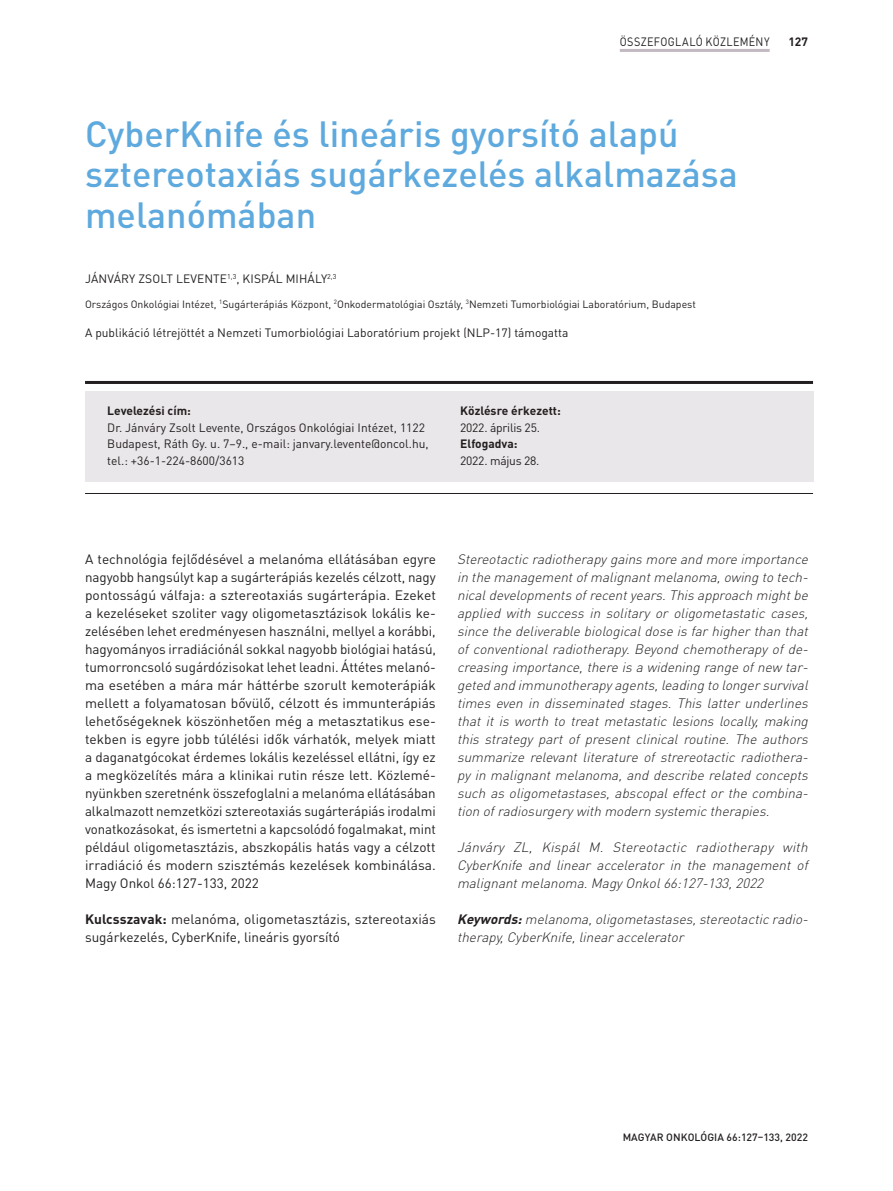
<style>
.page{position:relative;width:893px;height:1191px;background:#fff}
.page>*{position:absolute;margin:0;border:0;box-sizing:border-box;transform-origin:0 0}
.főcim{font:500 36px/40.5px "DIN Pro";color:#5ea9dd}
.kenyér{font:13.5px/18px "DIN Pro";color:#231f20;text-align:justify}
.angol_bevezető{font:italic 300 13.5px/18px "DIN Pro";color:#231f20;text-align:justify}
.levelezés{font:12px/16.5px "DIN Pro";color:#231f20}
.kenyér_behúz{font:12px "DIN Pro";color:#231f20}
.t1{font:700 12px "DIN Pro";color:#231f20}
.szerzők{font:12px "DIN Pro";letter-spacing:.01em;color:#231f20}
.levelezés-2{font:12px "DIN Pro";letter-spacing:-.02em;color:#231f20}
.levelezés-3{font:12px "DIN Pro";letter-spacing:.03em;color:#231f20;scale:.9 1}
.munkahely{font:10.5px "DIN Pro";color:#231f20}
.t2{font:500 10.5px "DIN Pro";color:#231f20}
.s1{font-weight:700}
</style>
<div class="page">
<hr style="left:620px;top:49px;width:150px;height:3px;background:#c3b9c1">
<div style="left:85px;top:391px;width:728px;height:91px;background:#eae7ea"></div>
<hr style="left:85px;top:381px;width:728px;height:3px;background:#231f20">
<hr style="left:85px;top:493px;width:728px;height:1px;background:#231f20">
<p class="levelezés-3" style="left:620px;top:34px;width:168px">ÖSSZEFOGLALÓ KÖZLEMÉNY</p>
<p class="t1" style="left:788px;top:33px;width:21px">127</p>
<p class="főcim" style="left:85px;top:112px;width:654px">CyberKnife és lineáris gyorsító alapú sztereotaxiás sugárkezelés alkalmazása melanómában</p>
<p class="szerzők" style="left:85px;top:270px;width:253px">JÁNVÁRY ZSOLT LEVENTE<sup>1,3</sup>, KISPÁL MIHÁLY<sup>2,3</sup></p>
<p class="munkahely" style="left:85px;top:297px;width:612px">Országos Onkológiai Intézet, <sup>1</sup>Sugárterápiás Központ, <sup>2</sup>Onkodermatológiai Osztály, <sup>3</sup>Nemzeti Tumorbiológiai Laboratórium, Budapest</p>
<p class="kenyér_behúz" style="left:85px;top:324px;width:485px">A publikáció létrejöttét a Nemzeti Tumorbiológiai Laboratórium projekt (NLP-17) támogatta</p>
<p class="t1" style="left:107px;top:402px;width:85px">Levelezési cím:</p>
<p class="levelezés" style="left:107px;top:418px;width:323px">Dr. Jánváry Zsolt Levente, Országos Onkológiai Intézet, 1122<br>Budapest, Ráth Gy. u. 7−9., e-mail: janvary.levente@oncol.hu, tel.: +36-1-224-8600/3613</p>
<p class="t1" style="left:460px;top:402px;width:102px">Közlésre érkezett:</p>
<p class="levelezés-2" style="left:460px;top:419px;width:81px">2022. április 25.</p>
<p class="t1" style="left:460px;top:435px;width:59px">Elfogadva:</p>
<p class="levelezés-2" style="left:460px;top:452px;width:81px">2022. május 28.</p>
<p class="kenyér" style="left:85px;top:549px;width:353px">A technológia fejlődésével a melanóma ellátásában egyre nagyobb hangsúlyt kap a sugárterápiás kezelés célzott, nagy pontosságú válfaja: a sztereotaxiás sugárterápia. Ezeket a kezeléseket szoliter vagy oligometasztázisok lokális ke&shy;zelésében lehet eredményesen használni, mellyel a korábbi, hagyományos irradiációnál sokkal nagyobb biológiai hatású, tumorroncsoló sugárdózisokat lehet leadni. Áttétes melanó&shy;ma esetében a mára már háttérbe szorult kemoterápiák mellett a folyamatosan bővülő, célzott és immunterápiás lehetőségeknek köszönhetően még a metasztatikus ese&shy;tekben is egyre jobb túlélési idők várhatók, melyek miatt a daganatgócokat érdemes lokális kezeléssel ellátni, így ez a megközelítés mára a klinikai rutin része lett. Közlemé&shy;nyünkben szeretnénk összefoglalni a melanóma ellátásában alkalmazott nemzetközi sztereotaxiás sugárterápiás irodalmi vonatkozásokat, és ismertetni a kapcsolódó fogalmakat, mint például oligometasztázis, abszkopális hatás vagy a célzott irradiáció és modern szisztémás kezelések kombinálása.<br>Magy Onkol 66:127-133, 2022</p>
<p class="kenyér" style="left:85px;top:909px;width:352px"><span class="s1">Kulcsszavak:</span> melanóma, oligometasztázis, sztereotaxiás sugárkezelés, CyberKnife, lineáris gyorsító</p>
<p class="angol_bevezető" style="left:457px;top:549px;width:356px">Stereotacticradiotherapygainsmore and more importance in the managementofmalignantmelanoma,owing to tech&shy;nicaldevelopmentsofrecentyears.Thisapproach mightbe applied with success in solitary or oligometastatic cases, since the deliverable biologicaldose isfarhigherthan that of conventional radiotherapy. Beyond chemotherapy of de&shy;creasing importance,there isa widening range ofnew tar&shy;geted and immunotherapyagents,leading to longersurvival times even in disseminated stages. This latter underlines that it is worth to treat metastatic lesions locally, making this strategy part of present clinical routine. The authors summarize relevant literature of strereotactic radiothera&shy;py in malignant melanoma, and describe related concepts such as oligometastases, abscopal effect or the combina&shy;tion ofradiosurgerywith modern systemictherapies.</p>
<p class="angol_bevezető" style="left:457px;top:837px;width:356px">Jánváry ZL, Kispál M. Stereotactic radiotherapy with CyberKnife and linear accelerator in the management of malignantmelanoma.MagyOnkol66:127-133,2022</p>
<p class="angol_bevezető" style="left:457px;top:909px;width:356px"><span class="s1">Keywords:</span>melanoma,oligometastases,stereotacticradio&shy;therapy,CyberKnife,linearaccelerator</p>
<p class="t2" style="left:623px;top:1129px;width:187px">MAGYAR ONKOLÓGIA 66:127–133, 2022</p>
</div>
